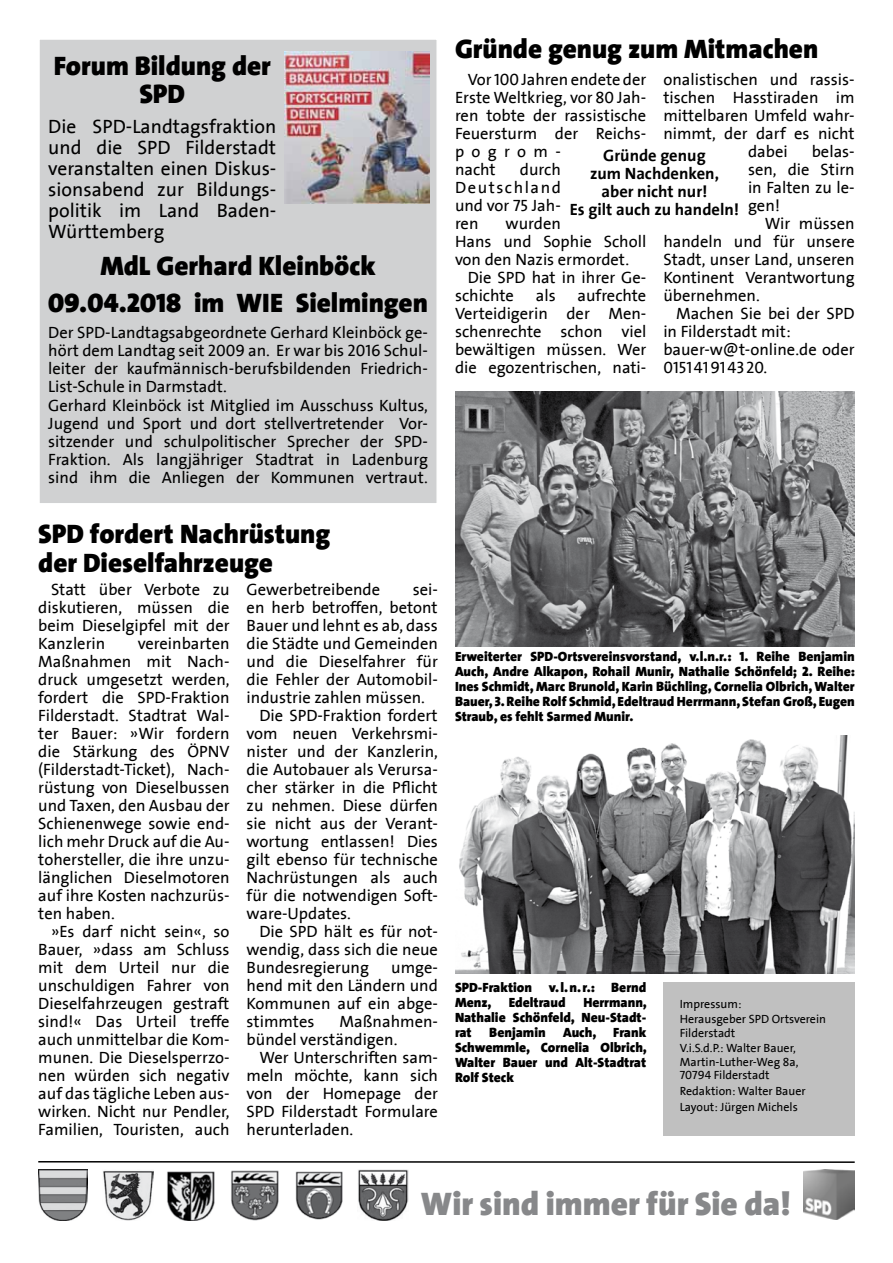
<style>
.page{position:relative;width:893px;height:1263px;background:#fff}
.page>*{position:absolute;margin:0;border:0;box-sizing:border-box;transform-origin:0 0}
.t1{font:900 33px "SPD The Sans";color:#87888a}
.t2{font:900 27px/28.5px "SPD The Sans";color:#000;text-align:center}
.t3{font:19.5px/21px "SPD2002 The Sans";color:#000;text-align:justify}
.t4{font:16.5px/18px "SPD2002 The Sans";color:#000;text-align:justify}
.t5{font:700 16.5px/18px "SPD2002 The Sans";color:#000;text-align:center}
.t6{font:900 13.5px/15px "SPD The Sans";color:#000;text-align:justify}
.t7{font:13.5px/15px "SPD2002 The Sans";color:#000}
.t8{font:12px/15.6px "SPD2002 The Sans";color:#000}
</style>
<div class="page">
<div style="left:663px;top:982px;width:192px;height:153px;background:#c0c0c0"></div>
<img style="left:38px;top:1169px;width:50px;height:51px">
<img style="left:103px;top:1171px;width:50px;height:49px">
<img style="left:167px;top:1171px;width:48px;height:49px">
<img style="left:231px;top:1170px;width:48px;height:50px">
<img style="left:295px;top:1171px;width:48px;height:49px">
<img style="left:358px;top:1169px;width:50px;height:51px">
<img style="left:804px;top:1169px;width:51px;height:51px">
<hr style="left:38px;top:1161px;width:817px;height:2px;background:#000">
<img style="left:455px;top:391px;width:400px;height:255px">
<img style="left:455px;top:736px;width:400px;height:238px">
<div style="left:39px;top:39px;width:398px;height:465px;background:#d0d1d2"></div>
<div style="left:38px;top:38px;width:400px;height:466px;border:2px solid #fff"></div>
<img style="left:285px;top:51px;width:144px;height:153px">
<h2 class="t2" style="left:54px;top:52px;width:219px">Forum Bildung der<br>SPD</h2>
<p class="t3" style="left:48px;top:117px;width:230px">Die SPD-Landtagsfraktion und die SPD Filderstadt veranstalten einen Diskus&shy;sionsabend zur Bildungs&shy;politik im Land Baden-Württemberg</p>
<h2 class="t2" style="left:48px;top:248px;width:381px;line-height:37px">MdL Gerhard Kleinböck<br>09.04.2018 im WIE Sielmingen</h2>
<p class="t4" style="left:48px;top:324px;width:381px;text-align:left">Der SPD-Landtagsabgeordnete Gerhard Kleinböck ge&shy;hört dem Landtag seit 2009 an. Er war bis 2016 Schul&shy;leiter der kaufmännisch-berufsbildenden Friedrich-List-Schule in Darmstadt.<br>Gerhard Kleinböck ist Mitglied im Ausschuss Kultus, Jugend und Sport und dort stellvertretender Vor&shy;sitzender und schulpolitischer Sprecher der SPD-Fraktion. Als langjähriger Stadtrat in Ladenburg sind ihm die Anliegen der Kommunen vertraut.</p>
<h2 class="t2" style="left:38px;top:520px;width:294px;text-align:left">SPD fordert Nachrüstung der Dieselfahrzeuge</h2>
<p class="t4" style="left:247px;top:581px;width:135px">Gewerbetreibende</p>
<p class="t4" style="left:413px;top:581px;width:27px">sei-</p>
<p class="t4" style="left:247px;top:599px;width:193px">en herb betroffen, betont</p>
<p class="t4" style="left:247px;top:617px;width:193px">Bauer und lehnt es ab, dass</p>
<p class="t4" style="left:247px;top:635px;width:193px">die Städte und Gemeinden</p>
<p class="t4" style="left:247px;top:653px;width:193px">und die Dieselfahrer für</p>
<p class="t4" style="left:247px;top:671px;width:193px">die Fehler der Automobil-</p>
<p class="t4" style="left:247px;top:689px;width:180px">industrie zahlen müssen.</p>
<p class="t4" style="left:259px;top:707px;width:180px">Die SPD-Fraktion fordert</p>
<p class="t4" style="left:247px;top:725px;width:193px">vom neuen Verkehrsmi-</p>
<p class="t4" style="left:247px;top:743px;width:193px">nister und der Kanzlerin,</p>
<p class="t4" style="left:247px;top:761px;width:193px">die Autobauer als Verursa-</p>
<p class="t4" style="left:247px;top:779px;width:193px">cher stärker in die Pflicht</p>
<p class="t4" style="left:247px;top:797px;width:193px">zu nehmen. Diese dürfen</p>
<p class="t4" style="left:247px;top:815px;width:193px">sie nicht aus der Verant-</p>
<p class="t4" style="left:247px;top:833px;width:193px">wortung entlassen! Dies</p>
<p class="t4" style="left:247px;top:851px;width:193px">gilt ebenso für technische</p>
<p class="t4" style="left:247px;top:869px;width:193px">Nachrüstungen als auch</p>
<p class="t4" style="left:247px;top:887px;width:193px">für die notwendigen Soft-</p>
<p class="t4" style="left:247px;top:905px;width:106px">ware-Updates.</p>
<p class="t4" style="left:259px;top:923px;width:180px">Die SPD hält es für not-</p>
<p class="t4" style="left:247px;top:941px;width:193px">wendig, dass sich die neue</p>
<p class="t4" style="left:247px;top:959px;width:124px">Bundesregierung</p>
<p class="t4" style="left:38px;top:581px;width:193px;text-indent:13px">Statt über Verbote zu diskutieren, müssen die beim Dieselgipfel mit der Kanzlerin</p>
<p class="t4" style="left:38px;top:635px;width:193px;text-indent:99px">vereinbarten Maßnahmen mit Nach&shy;druck umgesetzt werden, fordert die SPD-Fraktion Filderstadt. Stadtrat Wal&shy;ter Bauer: »Wir fordern die Stärkung des ÖPNV (Filderstadt-Ticket), Nach&shy;rüstung von Dieselbussen und Taxen, den Ausbau der Schienenwege sowie end&shy;lich mehr Druck auf die Au&shy;tohersteller, die ihre unzu&shy;länglichen Dieselmotoren auf ihre Kosten nachzurüs&shy;ten haben.</p>
<p class="t4" style="left:38px;top:923px;width:193px;text-indent:13px">»Es darf nicht sein«, so Bauer, »dass am Schluss mit dem Urteil nur die unschuldigen Fahrer von Dieselfahrzeugen gestraft sind!« Das Urteil treffe auch unmittelbar die Kom&shy;munen. Die Dieselsperrzo&shy;nen würden sich negativ auf das tägliche Leben aus&shy;wirken. Nicht nur Pendler, Familien, Touristen, auch</p>
<p class="t4" style="left:247px;top:959px;width:193px;text-indent:145px">umge&shy;hend mit den Ländern und Kommunen auf ein abge&shy;stimmtes</p>
<p class="t4" style="left:247px;top:1013px;width:193px;text-indent:93px">Maßnahmen&shy;bündel verständigen.</p>
<p class="t4" style="left:247px;top:1049px;width:193px;text-indent:13px">Wer Unterschriften sam&shy;meln möchte, kann sich von der Homepage der SPD Filderstadt Formulare herunterladen.</p>
<h2 class="t2" style="left:455px;top:35px;width:365px">Gründe genug zum Mitmachen</h2>
<p class="t4" style="left:455px;top:71px;width:193px;text-align:left;text-indent:13px">Vor 100 Jahren endete der<br>Erste Weltkrieg, vor 80 Jah&shy;ren tobte der rassistische<br>Feuersturm der Reichs&shy;pogrom-<br>nacht</p>
<p class="t4" style="left:663px;top:71px;width:193px">onalistischen und rassis-</p>
<p class="t4" style="left:663px;top:89px;width:193px">tischen Hasstiraden im</p>
<p class="t4" style="left:663px;top:107px;width:193px">mittelbaren Umfeld wahr-</p>
<p class="t4" style="left:663px;top:125px;width:193px">nimmt, der darf es nicht</p>
<p class="t4" style="left:748px;top:143px;width:41px">dabei</p>
<p class="t4" style="left:748px;top:143px;width:108px;text-indent:64px">belas&shy;sen, die Stirn in Falten zu le&shy;gen!</p>
<p class="t4" style="left:663px;top:215px;width:193px;text-indent:101px">Wir müssen handeln und für unsere Stadt, unser Land, unseren Kontinent Verantwortung übernehmen.</p>
<p class="t4" style="left:663px;top:305px;width:193px;text-align:left;text-indent:13px">Machen Sie bei der SPD in Filderstadt mit: bauer-w@t-online.de oder<br>015141914320.</p>
<p class="t5" style="left:570px;top:147px;width:171px">Gründe genug<br>zum Nachdenken,<br>aber nicht nur!<br>Es gilt auch zu handeln!</p>
<p class="t4" style="left:455px;top:161px;width:107px;text-indent:65px">durch Deutschland und vor 75 Jah&shy;ren</p>
<p class="t4" style="left:455px;top:215px;width:193px;text-align:left;text-indent:51px">wurden<br>Hans und Sophie Scholl von den Nazis ermordet.</p>
<p class="t4" style="left:455px;top:269px;width:193px;text-indent:13px">Die SPD hat in ihrer Ge&shy;schichte</p>
<p class="t4" style="left:455px;top:287px;width:193px;text-indent:122px">aufrechte Verteidigerin der Men&shy;schenrechte schon viel bewältigen müssen. Wer die egozentrischen, nati-</p>
<p class="t4" style="left:536px;top:287px;width:21px">als</p>
<p class="t6" style="left:455px;top:649px;width:402px">Erweiterter SPD-Ortsvereinsvorstand, v.l.n.r.: 1. Reihe Benjamin Auch, Andre Alkapon, Rohail Munir, Nathalie Schönfeld; 2. Reihe:<br>Ines Schmidt, Marc Brunold, Karin Büchling, Cornelia Olbrich, Walter Bauer, 3. Reihe Rolf Schmid, Edeltraud Herrmann, Stefan Groß, Eugen Straub, es fehlt Sarmed Munir.</p>
<p class="t6" style="left:455px;top:980px;width:193px">SPD-Fraktion v.l.n.r.: Bernd<br>Menz,</p>
<p class="t6" style="left:509px;top:995px;width:58px">Edeltraud</p>
<p class="t6" style="left:455px;top:995px;width:193px;text-indent:128px">Herrmann, Nathalie Schönfeld, Neu-Stadt&shy;rat</p>
<p class="t6" style="left:489px;top:1025px;width:58px">Benjamin</p>
<p class="t6" style="left:455px;top:1025px;width:193px;text-indent:108px">Auch, Frank Schwemmle, Cornelia Olbrich, Walter Bauer und Alt-Stadtrat Rolf Steck</p>
<p class="t8" style="left:680px;top:996px;width:148px">Impressum:<br>Herausgeber SPD Ortsverein</p>
<p class="t8" style="left:680px;top:1025px;width:118px">Filderstadt<br>V.i.S.d.P.: Walter Bauer,</p>
<p class="t8" style="left:680px;top:1055px;width:120px;line-height:13.5px">Martin-Luther-Weg 8a,<br>70794 Filderstadt</p>
<p class="t8" style="left:680px;top:1083px;width:128px">Redaktion: Walter Bauer<br>Layout: Jürgen Michels</p>
<p class="t7" style="left:668px;top:1007px;width:166px">Herausgeber SPD Ortsverein<br>Filderstadt</p>
<p class="t7" style="left:668px;top:1041px;width:132px">V.i.S.d.P.: Walter Bauer,<br>MartinLuther-Weg 8a,<br>70794 Filderstadt</p>
<p class="t7" style="left:668px;top:1091px;width:143px">Redaktion: Walter Bauer</p>
<h1 class="t1" style="left:421px;top:1183px;width:371px">Wir sind immer für Sie da!</h1>
</div>
